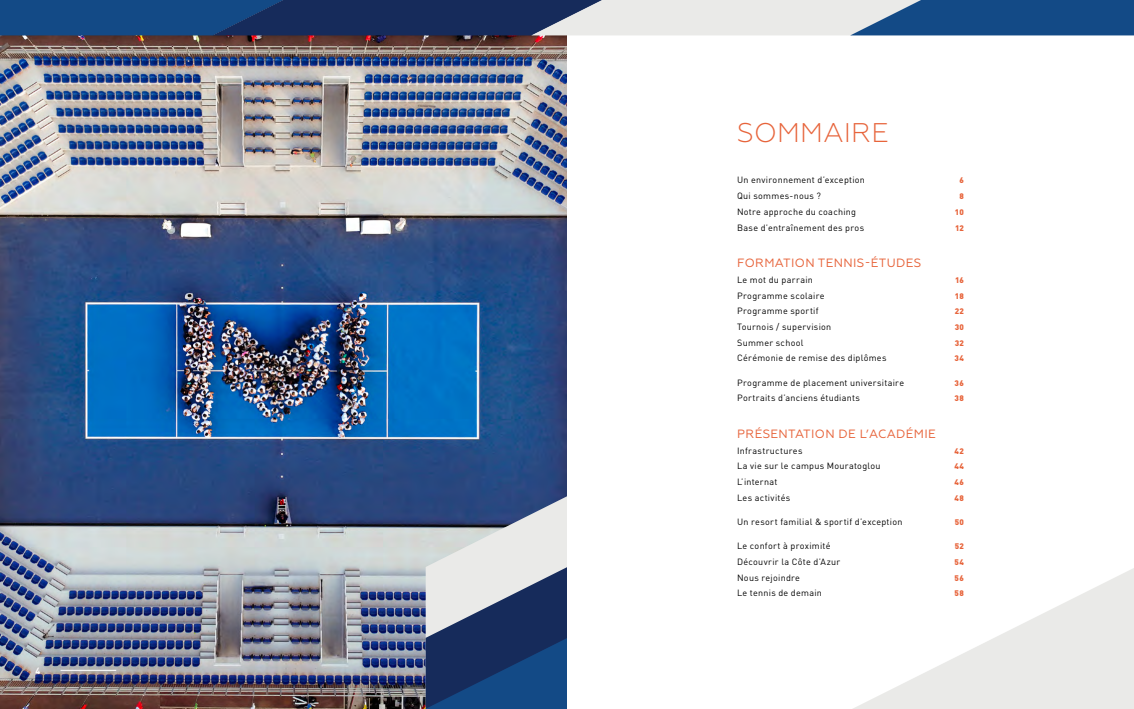
<style>
.page{position:relative;width:1134px;height:709px;background:#fff}
.page>*{position:absolute;margin:0;border:0;box-sizing:border-box;transform-origin:0 0}
.t1{font:300 27px "Geometria";letter-spacing:.01em;color:#e7643b}
.t2{font:12px "Geometria";letter-spacing:.03em;color:#e7643b}
.t3{font:9px "DIN Pro";letter-spacing:.03em;color:#000}
.t4{font:700 9px "DIN Pro";color:#fff}
.t5{font:900 8px "DIN Pro";letter-spacing:.045em;color:#e7643b}
</style>
<div class="page">
<img style="left:0;top:35px;width:567px;height:674px">
<svg style="left:426px;top:496px;width:141px;height:213px;background:#677b9a"></svg>
<hr style="left:61px;top:670px;width:55px;height:1px;background:#fff">
<svg style="left:853px;top:568px;width:281px;height:141px"></svg>
<svg style="left:0;top:0;width:1134px;height:35px;background:#506e95"></svg>
<p class="t4" style="left:35px;top:662px;width:6px">4</p>
<h1 class="t1" style="left:737px;top:117px;width:153px">SOMMAIRE</h1>
<p class="t3" style="left:737px;top:173px;width:129px">Un environnement d’exception</p>
<p class="t5" style="left:959px;top:174px;width:6px">6</p>
<p class="t3" style="left:737px;top:189px;width:85px">Qui sommes-nous ?</p>
<p class="t5" style="left:959px;top:189px;width:6px">8</p>
<p class="t3" style="left:737px;top:204px;width:120px">Notre approche du coaching</p>
<p class="t5" style="left:955px;top:205px;width:10px">10</p>
<p class="t3" style="left:737px;top:220px;width:129px">Base d’entraînement des pros</p>
<p class="t5" style="left:955px;top:221px;width:10px">12</p>
<h2 class="t2" style="left:737px;top:256px;width:186px">FORMATION TENNIS-ÉTUDES</h2>
<p class="t3" style="left:737px;top:273px;width:77px">Le mot du parrain</p>
<p class="t5" style="left:955px;top:273px;width:10px">16</p>
<p class="t3" style="left:737px;top:288px;width:89px">Programme scolaire</p>
<p class="t5" style="left:955px;top:289px;width:10px">18</p>
<p class="t3" style="left:737px;top:304px;width:83px">Programme sportif</p>
<p class="t5" style="left:955px;top:304px;width:11px">22</p>
<p class="t3" style="left:737px;top:320px;width:96px">Tournois / supervision</p>
<p class="t5" style="left:955px;top:320px;width:11px">30</p>
<p class="t3" style="left:737px;top:335px;width:68px">Summer school</p>
<p class="t5" style="left:955px;top:336px;width:11px">32</p>
<p class="t3" style="left:737px;top:351px;width:151px">Cérémonie de remise des diplômes</p>
<p class="t5" style="left:954px;top:351px;width:11px">34</p>
<p class="t3" style="left:737px;top:375px;width:169px">Programme de placement universitaire</p>
<p class="t5" style="left:955px;top:376px;width:11px">36</p>
<p class="t3" style="left:737px;top:391px;width:124px">Portraits d’anciens étudiants</p>
<p class="t5" style="left:955px;top:391px;width:11px">38</p>
<h2 class="t2" style="left:737px;top:427px;width:200px">PRÉSENTATION DE L’ACADÉMIE</h2>
<p class="t3" style="left:737px;top:443px;width:67px">Infrastructures</p>
<p class="t5" style="left:955px;top:444px;width:11px">42</p>
<p class="t3" style="left:737px;top:459px;width:145px">La vie sur le campus Mouratoglou</p>
<p class="t5" style="left:954px;top:460px;width:11px">44</p>
<p class="t3" style="left:737px;top:475px;width:42px">L’internat</p>
<p class="t5" style="left:954px;top:475px;width:11px">46</p>
<p class="t3" style="left:737px;top:490px;width:55px">Les activités</p>
<p class="t5" style="left:954px;top:491px;width:11px">48</p>
<p class="t3" style="left:737px;top:514px;width:167px">Un resort familial &amp; sportif d’exception</p>
<p class="t5" style="left:955px;top:515px;width:11px">50</p>
<p class="t3" style="left:737px;top:539px;width:95px">Le confort à proximité</p>
<p class="t5" style="left:955px;top:539px;width:11px">52</p>
<p class="t3" style="left:737px;top:554px;width:105px">Découvrir la Côte d’Azur</p>
<p class="t5" style="left:954px;top:555px;width:11px">54</p>
<p class="t3" style="left:737px;top:570px;width:64px">Nous rejoindre</p>
<p class="t5" style="left:955px;top:571px;width:11px">56</p>
<p class="t3" style="left:737px;top:586px;width:86px">Le tennis de demain</p>
<p class="t5" style="left:955px;top:586px;width:11px">58</p>
</div>
